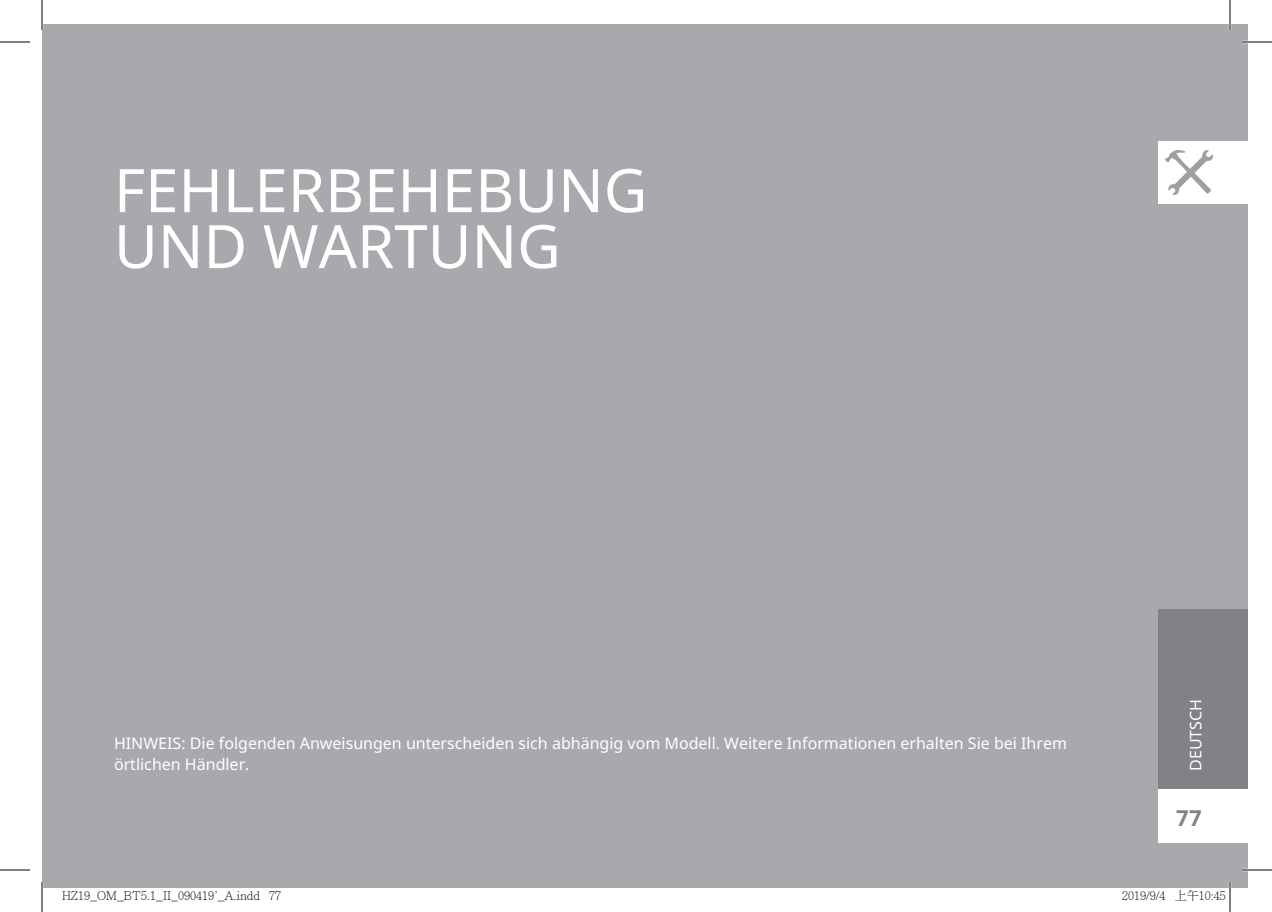
<style>
.page{position:relative;width:1272px;height:912px;background:#fff}
.page>*{position:absolute;margin:0;border:0;box-sizing:border-box;transform-origin:0 0}
.t1{font:60px/56px "Noto Sans";color:#fff}
.t2{font:700 22px "Noto Sans";color:#808285}
.t3{font:16px/21px "Noto Sans";color:#fff}
.t4{font:300 12px "Adobe Ming Std";color:#000}
</style>
<div class="page">
<div style="left:42px;top:24px;width:1206px;height:864px;background:#a8a9ad"></div>
<div style="left:1158px;top:789px;width:90px;height:54px;background:#fff"></div>
<div style="left:1158px;top:141px;width:90px;height:63px;background:#fff"></div>
<svg style="left:1165px;top:150px;width:48px;height:45px"></svg>
<div style="left:1158px;top:609px;width:90px;height:180px;background:#808285"></div>
<hr style="left:1242px;top:41px;width:30px;height:2px;background:#fff">
<hr style="left:1242px;top:869px;width:30px;height:2px;background:#fff">
<hr style="left:1229px;top:0;width:2px;height:30px;background:#fff">
<hr style="left:1229px;top:882px;width:2px;height:30px;background:#fff">
<hr style="left:0;top:42px;width:30px;height:1px;background:#000">
<hr style="left:1242px;top:42px;width:30px;height:1px;background:#000">
<hr style="left:0;top:870px;width:30px;height:1px;background:#000">
<hr style="left:1242px;top:870px;width:30px;height:1px;background:#000">
<hr style="left:42px;top:0;width:1px;height:30px;background:#000">
<hr style="left:42px;top:882px;width:1px;height:30px;background:#000">
<hr style="left:1230px;top:0;width:1px;height:30px;background:#000">
<hr style="left:1230px;top:882px;width:1px;height:30px;background:#000">
<h1 class="t1" style="left:114px;top:161px;width:535px">FEHLERBEHEBUNG<br>UND WARTUNG</h1>
<p class="t3" style="left:114px;top:732px;width:955px">HINWEIS: Die folgenden Anweisungen unterscheiden sich abhängig vom Modell. Weitere Informationen erhalten Sie bei Ihrem örtlichen Händler.</p>
<p class="t3" style="left:1185px;top:771px;width:73px;rotate:-90deg">DEUTSCH</p>
<h2 class="t2" style="left:1176px;top:802px;width:27px">77</h2>
<p class="t4" style="left:62px;top:889px;width:221px">HZ19_OM_BT5.1_II_090419'_A.indd 77</p>
<p class="t4" style="left:1122px;top:889px;width:105px">2019/9/4 上午10:45</p>
</div>
